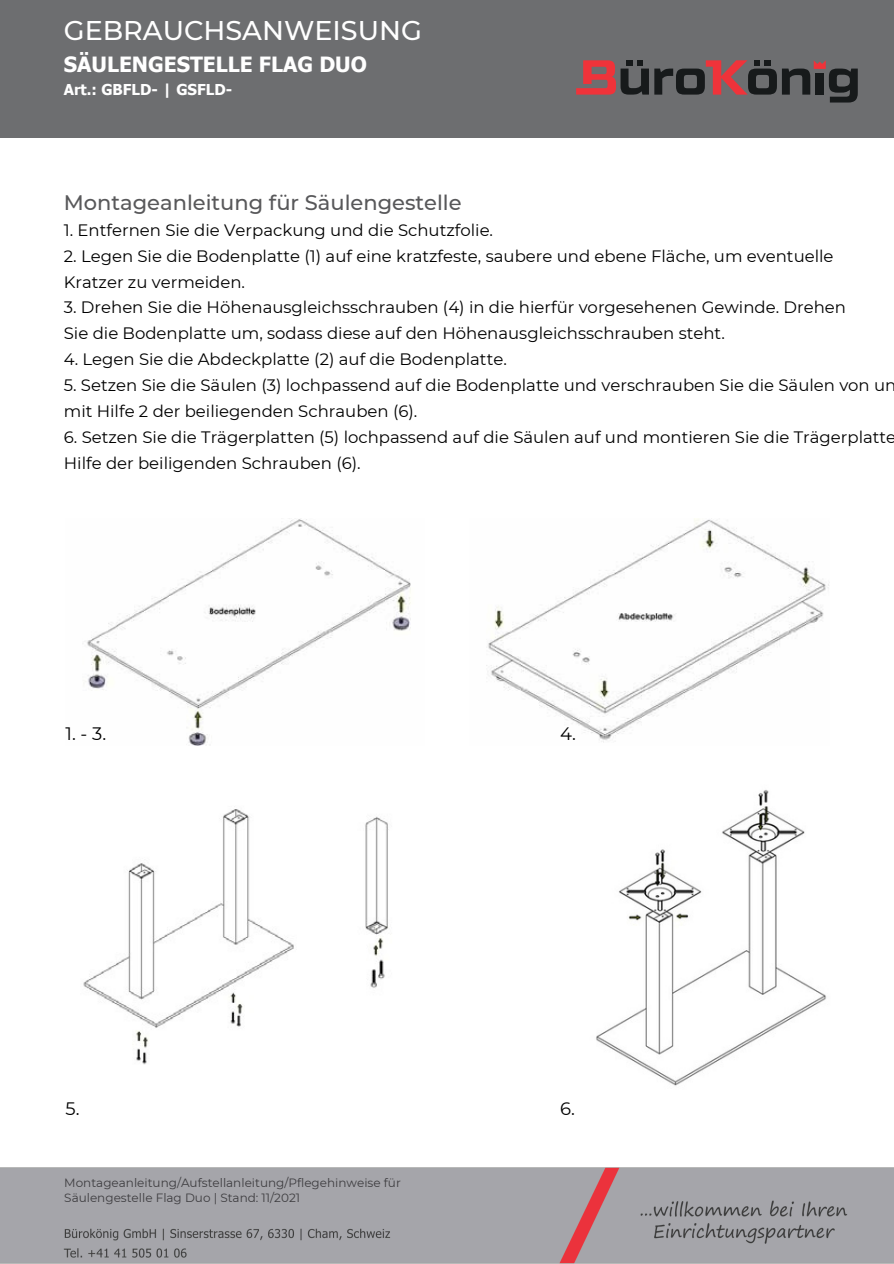
<style>
.page{position:relative;width:894px;height:1264px;background:#fff}
.page>*{position:absolute;margin:0;border:0;box-sizing:border-box;transform-origin:0 0}
.t1{font:500 27px "Montserrat";color:#fff}
.t2{font:500 21px "Montserrat";color:#58585a}
.t3{font:700 21px "Tahoma";color:#fff}
.t4{font:18px "Montserrat";color:#000}
.t5{font:16.5px/25.8px "Montserrat";color:#000}
.t6{font:700 15px "Tahoma";color:#fff}
.t7{font:12px "Montserrat";color:#3e3d40}
</style>
<div class="page">
<img style="left:0;top:1167px;width:893px;height:96px">
<div style="left:0;top:0;width:893px;height:137px;background:#6d6e70"></div>
<svg style="left:576px;top:60px;width:72px;height:35px"></svg>
<svg style="left:654px;top:60px;width:203px;height:42px"></svg>
<img style="left:85px;top:519px;width:326px;height:226px">
<img style="left:486px;top:518px;width:343px;height:225px">
<img style="left:83px;top:809px;width:306px;height:256px">
<img style="left:596px;top:790px;width:231px;height:296px">
<p class="t1" style="left:64px;top:14px;width:359px">GEBRAUCHSANWEISUNG</p>
<p class="t3" style="left:64px;top:51px;width:304px">SÄULENGESTELLE FLAG DUO</p>
<p class="t6" style="left:64px;top:80px;width:170px">Art.: GBFLD- | GSFLD-</p>
<p class="t2" style="left:64px;top:189px;width:399px">Montageanleitung für Säulengestelle</p>
<p class="t5" style="left:64px;top:217px;width:430px">1. Entfernen Sie die Verpackung und die Schutzfolie.</p>
<p class="t5" style="left:64px;top:243px;width:771px">2. Legen Sie die Bodenplatte (1) auf ei ne kratzfeste, saubere und ebene Fläche, um eventuelle<br>Kratzer zu vermeiden.</p>
<p class="t5" style="left:64px;top:294px;width:783px">3. Drehen Sie die Höhenausgleichsschrauben (4) i n die hierfür vorgesehenen Gewi nde. Drehen<br>Sie die Bodenplatte um, sodass diese auf den Höhenausgleichsschrauben steht.</p>
<p class="t5" style="left:64px;top:346px;width:444px">4. Legen Sie die Abdeckplatte (2) auf die Bodenplatte.</p>
<p class="t5" style="left:64px;top:372px;width:833px">5. Setzen Sie die Säulen (3) lochpassend auf die Bodenplatte und verschrauben Sie die Säulen von un mit Hi lfe 2 der bei liegenden Schrauben (6).</p>
<p class="t5" style="left:64px;top:424px;width:833px">6. Setzen Sie die Trägerplatten (5) lochpassend auf die Säulen auf und montieren Sie die Trägerplatte<br>Hi lfe der bei ligenden Schrauben (6).</p>
<p class="t4" style="left:66px;top:722px;width:42px">1. - 3.</p>
<p class="t4" style="left:560px;top:722px;width:17px">4.</p>
<h2 class="t4" style="left:66px;top:1097px;width:16px">5.</h2>
<p class="t7" style="left:64px;top:1175px;width:338px">Montageanleitung/Aufstellanleitung/Pflegehi nweise für</p>
<h2 class="t7" style="left:64px;top:1189px;width:237px">Säulengestelle Flag Duo | Stand: 11/2021</h2>
<p class="t4" style="left:560px;top:1097px;width:16px">6.</p>
</div>
